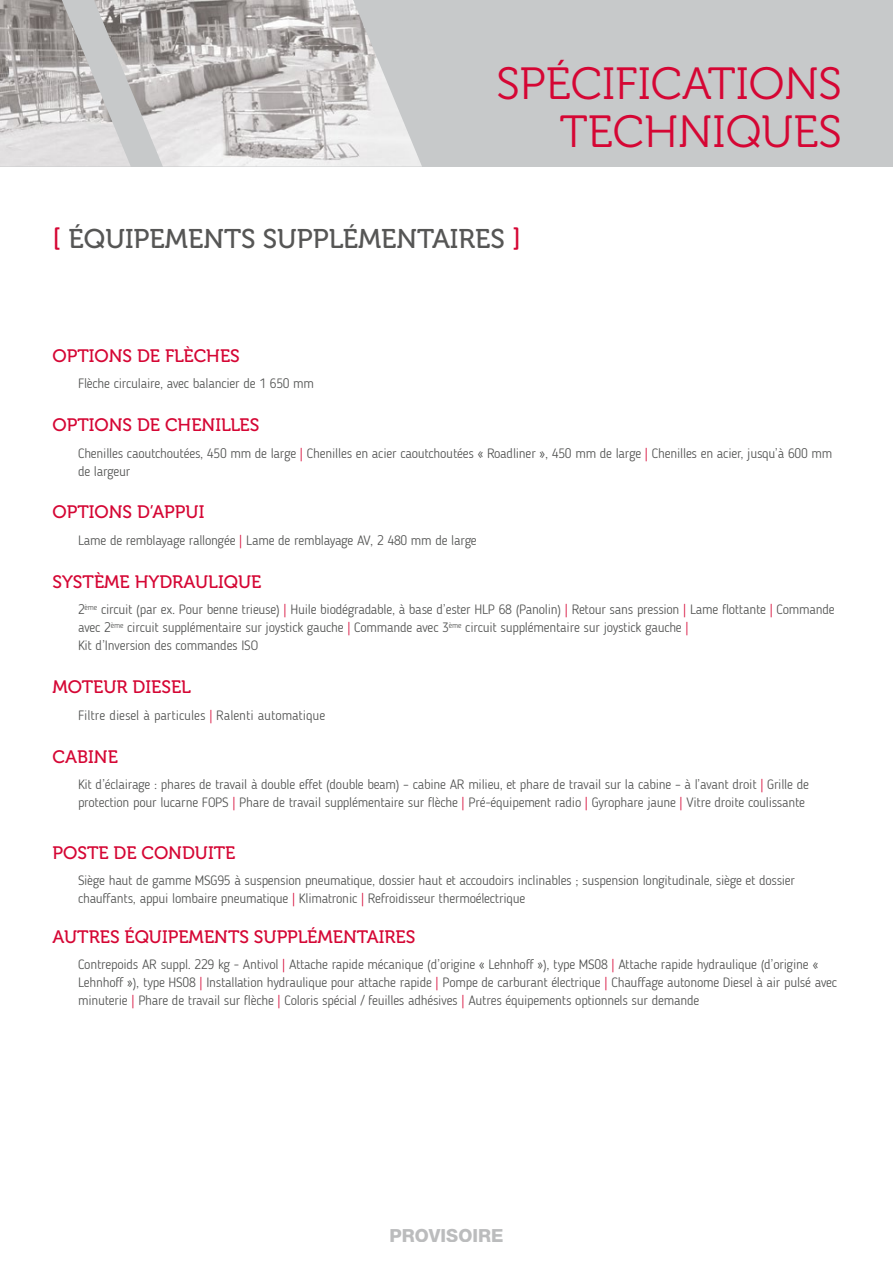
<style>
.page{position:relative;width:893px;height:1263px;background:#fff}
.page>*{position:absolute;margin:0;border:0;box-sizing:border-box;transform-origin:0 0}
.t1{font:45px/48px "Museo 300";color:#d50634;text-align:right}
.t2{font:27px "Museo 500";color:#565655}
.t3{font:18px "Museo 500";color:#d50634}
.t4{font:800 18px "Helvetica Neue LT Com";color:#bbbcbd}
.t5{font:300 13.5px/18px "Blogger Sans";letter-spacing:-.015em;color:#535453}
.s1{color:#d50634}
</style>
<div class="page">
<div style="left:0;top:0;width:893px;height:167px;background:#c7c9ca"></div>
<img style="left:131px;top:0;width:291px;height:167px">
<img style="left:0;top:0;width:131px;height:167px">
<h1 class="t1" style="left:496px;top:61px;width:347px">SPÉCIFICATIONS<br>TECHNIQUES</h1>
<h2 class="t2" style="left:53px;top:224px;width:470px"><span class="s1">[</span> ÉQUIPEMENTS SUPPLÉMENTAIRES <span class="s1">]</span></h2>
<h3 class="t3" style="left:53px;top:346px;width:189px">OPTIONS DE FLÈCHES</h3>
<p class="t5" style="left:78px;top:374px;width:238px">Flèche circulaire, avec balancier de 1 650 mm</p>
<h3 class="t3" style="left:53px;top:415px;width:208px">OPTIONS DE CHENILLES</h3>
<p class="t5" style="left:78px;top:444px;width:756px">Chenilles caoutchoutées, 450 mm de large <span class="s1">|</span> Chenilles en acier caoutchoutées « Roadliner », 450 mm de large <span class="s1">|</span> Chenilles en acier, jusqu’à 600 mm de largeur</p>
<h3 class="t3" style="left:53px;top:502px;width:153px">OPTIONS D’APPUI</h3>
<p class="t5" style="left:78px;top:531px;width:400px">Lame de remblayage rallongée <span class="s1">|</span> Lame de remblayage AV, 2 480 mm de large</p>
<h3 class="t3" style="left:53px;top:572px;width:210px">SYSTÈME HYDRAULIQUE</h3>
<p class="t5" style="left:78px;top:601px;width:758px">2<sup>ème</sup> circuit (par ex. Pour benne trieuse) <span class="s1">|</span> Huile biodégradable, à base d’ester HLP 68 (Panolin) <span class="s1">|</span> Retour sans pression <span class="s1">|</span> Lame flottante <span class="s1">|</span> Commande avec 2<sup>ème</sup> circuit supplémentaire sur joystick gauche <span class="s1">|</span> Commande avec 3<sup>ème</sup> circuit supplémentaire sur joystick gauche <span class="s1">|<br></span>Kit d’Inversion des commandes ISO</p>
<h3 class="t3" style="left:53px;top:677px;width:140px">MOTEUR DIESEL</h3>
<p class="t5" style="left:78px;top:706px;width:249px">Filtre diesel à particules <span class="s1">|</span> Ralenti automatique</p>
<h3 class="t3" style="left:53px;top:746px;width:67px">CABINE</h3>
<p class="t5" style="left:78px;top:775px;width:732px">Kit d’éclairage : phares de travail à double effet (double beam) – cabine AR milieu, et phare de travail sur la cabine – à l’avant droit <span class="s1">|</span> Grille de protection pour lucarne FOPS <span class="s1">|</span> Phare de travail supplémentaire sur flèche <span class="s1">|</span> Pré-équipement radio <span class="s1">|</span> Gyrophare jaune <span class="s1">|</span> Vitre droite coulissante</p>
<h3 class="t3" style="left:53px;top:843px;width:184px">POSTE DE CONDUITE</h3>
<p class="t5" style="left:78px;top:872px;width:718px">Siège haut de gamme MSG95 à suspension pneumatique, dossier haut et accoudoirs inclinables ; suspension longitudinale, siège et dossier chauffants, appui lombaire pneumatique <span class="s1">|</span> Klimatronic <span class="s1">|</span> Refroidisseur thermoélectrique</p>
<h3 class="t3" style="left:53px;top:927px;width:364px">AUTRES ÉQUIPEMENTS SUPPLÉMENTAIRES</h3>
<p class="t5" style="left:78px;top:956px;width:761px">Contrepoids AR suppl. 229 kg - Antivol <span class="s1">|</span> Attache rapide mécanique (d’origine « Lehnhoff »), type MS08 <span class="s1">|</span> Attache rapide hydraulique (d’origine «<br>Lehnhoff »), type HS08 <span class="s1">|</span> Installation hydraulique pour attache rapide <span class="s1">|</span> Pompe de carburant électrique <span class="s1">|</span> Chauffage autonome Diesel à air pulsé avec minuterie <span class="s1">|</span> Phare de travail sur flèche <span class="s1">|</span> Coloris spécial / feuilles adhésives <span class="s1">|</span> Autres équipements optionnels sur demande</p>
<h3 class="t4" style="left:390px;top:1224px;width:115px">PROVISOIRE</h3>
</div>
